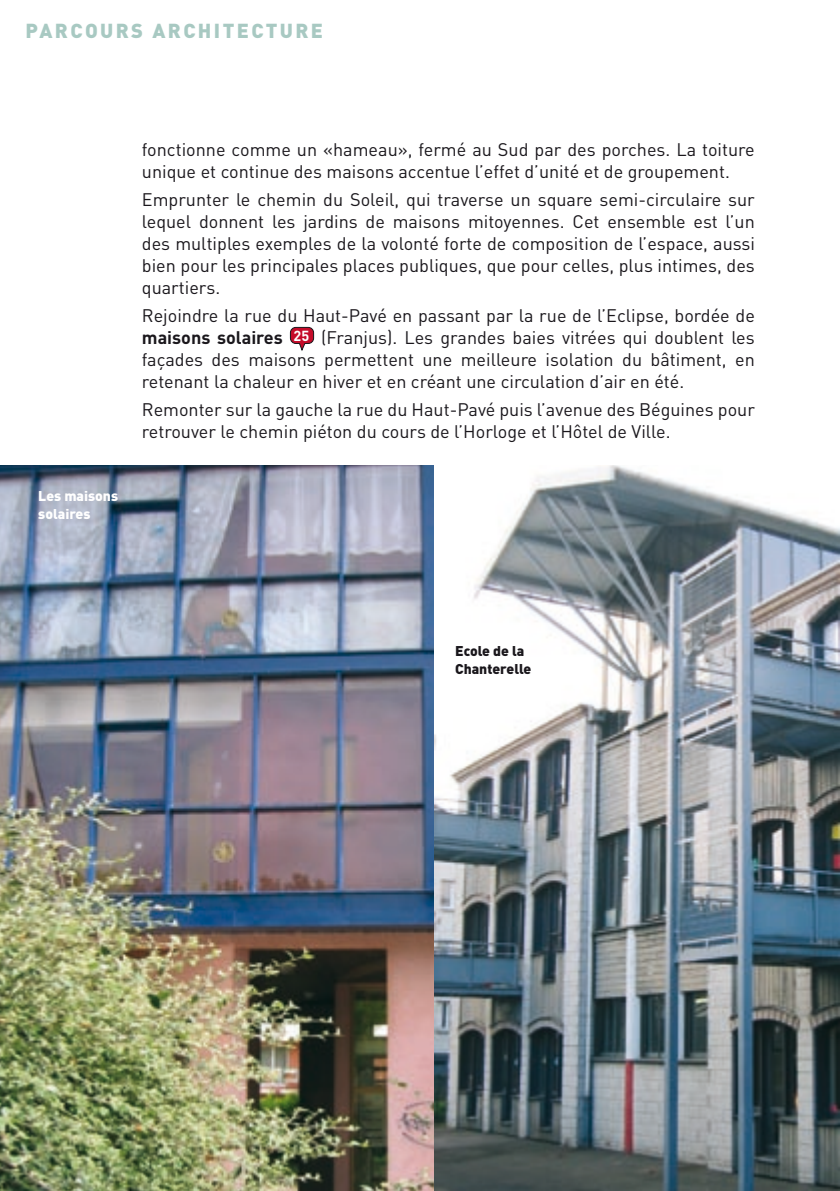
<style>
.page{position:relative;width:840px;height:1191px;background:#fff}
.page>*{position:absolute;margin:0;border:0;box-sizing:border-box;transform-origin:0 0}
.t1{font:900 20px "DIN";letter-spacing:.12em;color:#a8c9c2}
.courant{font:18px/22px "DIN";color:#1a171c}
.t2{font:700 14.4px "DIN";color:#fff}
.courant-2{font:900 14px/18px "DIN";color:#1a171c}
.courant-3{font:900 14px/18px "DIN";color:#fff}
.s1{font-weight:700}
</style>
<div class="page">
<hr style="left:839px;top:0;width:1px;height:142px;background:#e8e468">
<img style="left:0;top:465px;width:839px;height:726px">
<svg style="left:289px;top:326px;width:25px;height:25px"></svg>
<p class="t1" style="left:26px;top:17px;width:299px">PARCOURS Architecture</p>
<p class="courant-3" style="left:38px;top:486px;width:81px">Les maisons solaires</p>
<p class="courant" style="left:142px;top:139px;width:614px">fonctionne comme un «hameau», fermé au Sud par des porches. La toiture unique et continue des maisons accentue l’effet d’unité et de groupement.</p>
<p class="courant" style="left:142px;top:188px;width:614px;text-align:justify">Emprunter le chemin du Soleil, qui traverse un square semi-circulaire sur lequel donnent les jardins de maisons mitoyennes. Cet ensemble est l’un des multiples exemples de la volonté forte de composition de l’espace, aussi bien pour les principales places publiques, que pour celles, plus intimes, des quartiers.</p>
<p class="courant" style="left:142px;top:304px;width:614px">Rejoindre la rue du Haut-Pavé en passant par la rue de l’Eclipse, bordée de <span class="s1">maisons solaires</span></p>
<p class="courant" style="left:142px;top:326px;width:614px;text-align:justify;text-indent:179px">(Franjus). Les grandes baies vitrées qui doublent les façades des maisons permettent une meilleure isolation du bâtiment, en retenant la chaleur en hiver et en créant une circulation d’air en été.</p>
<p class="courant" style="left:142px;top:398px;width:614px">Remonter sur la gauche la rue du Haut-Pavé puis l’avenue des Béguines pour retrouver le chemin piéton du cours de l’Horloge et l’Hôtel de Ville.</p>
<p class="t2" style="left:293px;top:326px;width:17px">25</p>
<p class="courant-2" style="left:455px;top:641px;width:78px">Ecole de la<br>Chanterelle</p>
</div>
